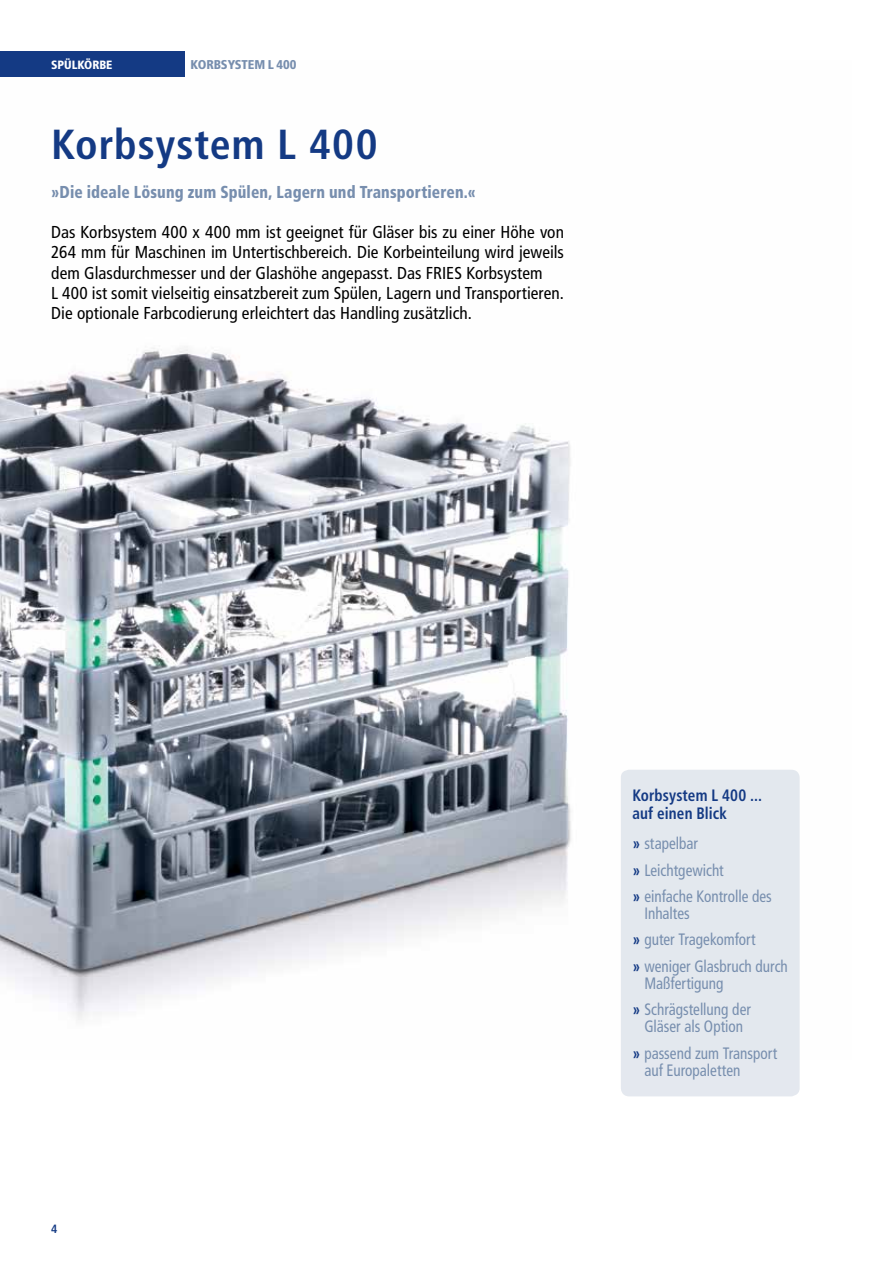
<style>
.page{position:relative;width:893px;height:1263px;background:#fff}
.page>*{position:absolute;margin:0;border:0;box-sizing:border-box;transform-origin:0 0}
.t1{font:700 condensed 42px "Frutiger LT Pro";letter-spacing:.025em;color:#143a84}
.t2{font:condensed 17.25px/20.2px "Frutiger LT Pro";letter-spacing:.005em;color:#000}
.t3{font:900 condensed 17.25px "Frutiger LT Pro";letter-spacing:.01em;color:#778eae;scale:.9 1}
.t4{font:condensed 16.5px/26.2px "Frutiger LT Pro";color:#778eae;scale:.92 1}
.t5{font:700 condensed 16.5px/17.2px "Frutiger LT Pro";letter-spacing:.005em;color:#143a84;scale:.92 1}
.t6{font:900 condensed 12.75px "Frutiger LT Pro";letter-spacing:-.01em;color:#778eae}
.t7{font:900 condensed 12px "Frutiger LT Pro";letter-spacing:-.01em;color:#fff}
.t8{font:700 condensed 12px "Frutiger LT Pro";color:#143a84}
.s1{font-weight:700;color:#143a84}
</style>
<div class="page">
<img style="left:0;top:61px;width:796px;height:959px">
<div style="left:621px;top:770px;width:179px;height:326px;background:#e3e8ee;border-radius:8px"></div>
<div style="left:0;top:51px;width:184px;height:26px;background:#143a84"></div>
<p class="t7" style="left:51px;top:57px;width:63px">SPÜLKÖRBE</p>
<p class="t6" style="left:190px;top:57px;width:108px">KORBSYSTEM L 400</p>
<h1 class="t1" style="left:51px;top:120px;width:328px">Korbsystem L 400</h1>
<p class="t3" style="left:51px;top:182px;width:473px">»Die ideale Lösung zum Spülen, Lagern und Transportieren.«</p>
<p class="t2" style="left:51px;top:222px;width:514px">Das Korbsystem 400 x 400 mm ist geeignet für Gläser bis zu einer Höhe von 264 mm für Maschinen im Untertischbereich. Die Korbeinteilung wird jeweils dem Glasdurchmesser und der Glashöhe angepasst. Das FRIES Korbsystem<br>L 400 ist somit vielseitig einsatzbereit zum Spülen, Lagern und Transportieren.<br>Die optionale Farbcodierung erleichtert das Handling zusätzlich.</p>
<p class="t8" style="left:51px;top:1222px;width:8px">4</p>
<p class="t5" style="left:632px;top:787px;width:142px">Korbsystem L 400 ... auf einen Blick</p>
<p class="t4" style="left:632px;top:831px;width:153px"><span class="s1">»</span> stapelbar<br><span class="s1">»</span> Leichtgewicht<br><span class="s1">»</span> einfache Kontrolle des</p>
<p class="t4" style="left:632px;top:900px;width:170px;text-indent:12px">Inhaltes<br><span class="s1">»</span> guter Tragekomfort<br><span class="s1">»</span> weniger Glasbruch durch</p>
<p class="t4" style="left:632px;top:970px;width:130px;text-indent:12px">Maßfertigung<br><span class="s1">»</span> Schrägstellung der</p>
<p class="t4" style="left:632px;top:1013px;width:159px;text-indent:12px">Gläser als Option<br><span class="s1">»</span> passend zum Transport</p>
<p class="t4" style="left:644px;top:1057px;width:106px">auf Europaletten</p>
</div>
